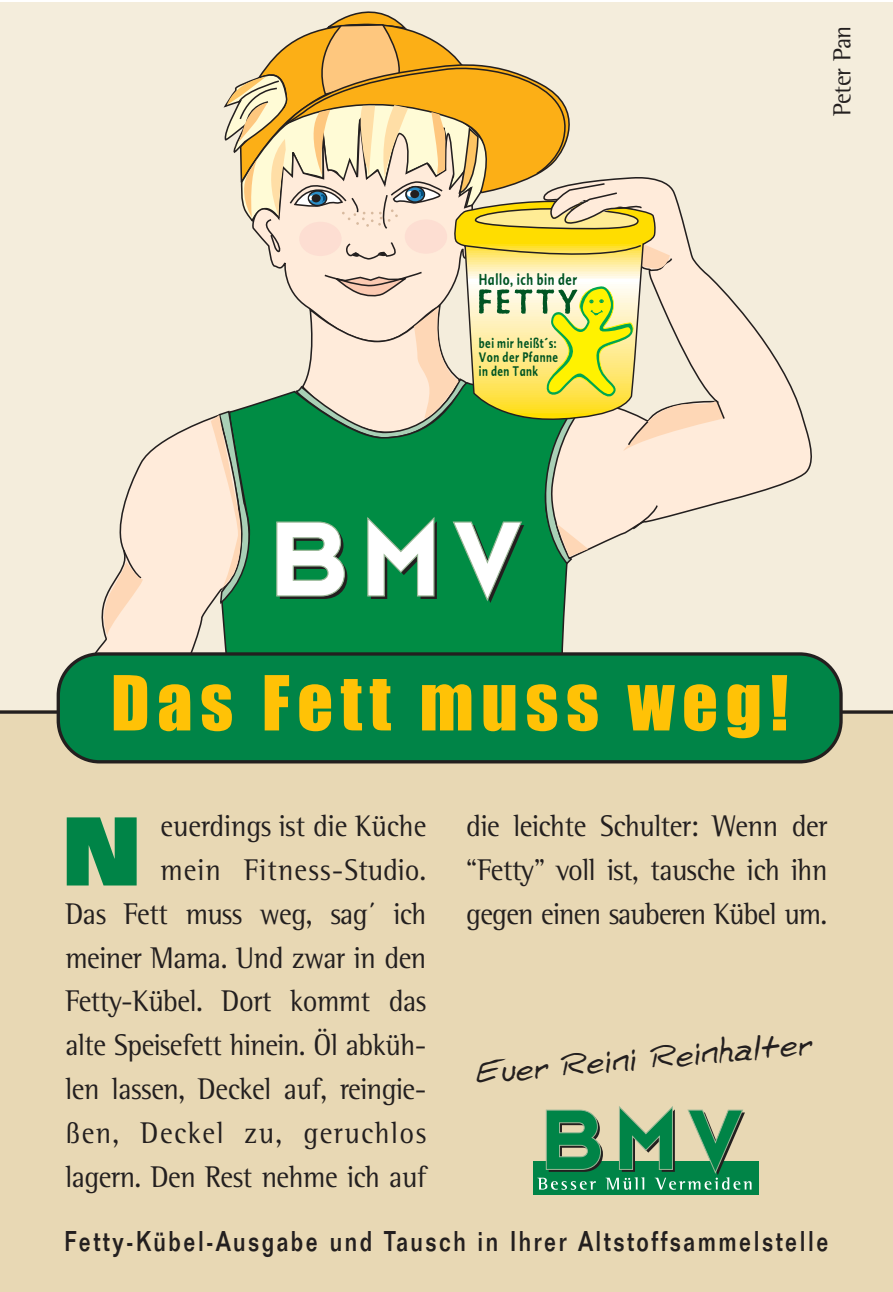
<style>
.page{position:relative;width:893px;height:1292px;background:#fff}
.page>*{position:absolute;margin:0;border:0;box-sizing:border-box;transform-origin:0 0}
.t1{font:800 95.2px "Folio";color:#008447}
.t2{font:70px "Impact";letter-spacing:.105em;color:#ffc206}
.t3{font:41.3px "Scratch";color:#231f1f}
.t4{font:30.8px/43.8px "AT Rotis Semi Serif";letter-spacing:-.015em;color:#231f1f;text-align:right;scale:.93 1}
.t5{font:500 28px "Folio";letter-spacing:.11em;color:#231f1f;scale:.8 1}
.t6{font:25.2px "AT Rotis Semi Serif";letter-spacing:-.015em;color:#231f1f;scale:.95 1}
.t7{font:15.75px "Advert Rough Three";letter-spacing:.05em;color:#005523;scale:.73 1}
.t8{font:13.65px/13.7px "Advert Rough Three";letter-spacing:.05em;color:#005523;text-align:justify;scale:.73 1}
</style>
<div class="page">
<div style="left:0;top:3px;width:892px;height:746px;background:#f4eddc"></div>
<div style="left:336px;top:605px;width:230px;height:47px;background:#008c44"></div>
<svg style="left:95px;top:511px;width:241px;height:141px"></svg>
<svg style="left:122px;top:417px;width:89px;height:163px"></svg>
<svg style="left:726px;top:293px;width:86px;height:209px;fill:#ffebda"></svg>
<svg style="left:95px;top:561px;width:53px;height:83px"></svg>
<svg style="left:211px;top:11px;width:515px;height:594px"></svg>
<div style="left:0;top:710px;width:892px;height:581px;background:#e8d8b4"></div>
<div style="left:533px;top:1161px;width:225px;height:33px;background:#008447"></div>
<svg style="left:537px;top:1106px;width:214px;height:83px"></svg>
<hr style="left:0;top:710px;width:892px;height:3px;background:#231f1f">
<svg style="left:57px;top:652px;width:785px;height:111px;background:#067f46"></svg>
<p class="t7" style="left:478px;top:272px;width:137px">Hallo, ich bin der</p>
<p class="t8" style="left:479px;top:338px;width:110px">bei mir heißt´s:<br>Von der Pfanne in den Tank</p>
<p class="t6" style="left:833px;top:116px;width:96px;rotate:-90deg">Peter Pan</p>
<h2 class="t2" style="left:111px;top:660px;width:679px">Das Fett muss weg!</h2>
<p class="t4" style="left:65px;top:806px;width:390px">euerdings ist die Küche<br>mein Fitness-Studio.<br>Das Fett muss weg, sag´ ich meiner Mama. Und zwar in den<br>Fetty-Kübel. Dort kommt das alte Speisefett hinein. Öl abküh&shy;len lassen, Deckel auf, reingie&shy;ßen, Deckel zu, geruchlos lagern. Den Rest nehme ich auf</p>
<p class="t4" style="left:466px;top:806px;width:389px;text-align:justify">die leichte Schulter: Wenn der “Fetty” voll ist, tausche ich ihn gegen einen sauberen Kübel um.</p>
<h1 class="t1" style="left:62px;top:817px;width:81px">N</h1>
<h3 class="t3" style="left:475px;top:1055px;width:339px;rotate:-5deg">Euer Reini Reinhalter</h3>
<p class="t5" style="left:64px;top:1230px;width:956px">Fetty-Kübel-Ausgabe und Tausch in Ihrer Altstoffsammelstelle</p>
</div>
